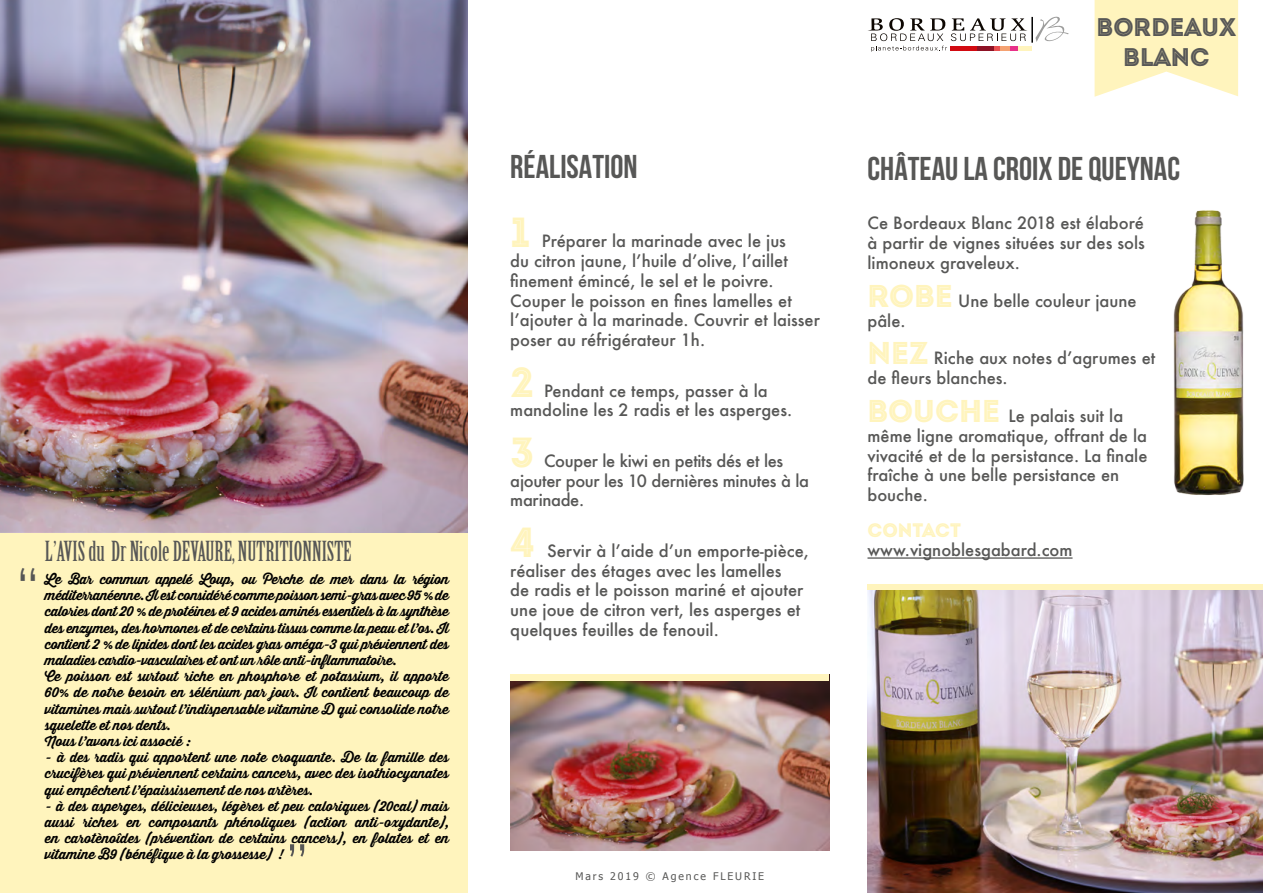
<style>
.page{position:relative;width:1263px;height:893px;background:#fff}
.page>*{position:absolute;margin:0;border:0;box-sizing:border-box;transform-origin:0 0}
.t1{font:46.5px "Century Gothic";color:#575756}
.t2{font:42px "Intro Black Inline";color:#fff4bd}
.t3{font:700 33px "Bebas Neue";color:#575756}
.t4{font:27px "Birch Std";color:#575756}
.t5{font:25.5px/30.6px "Intro Black Inline";color:#575756;text-align:center}
.t6{font:19.5px "Intro Black Inline";color:#fff4bd}
.t7{font:500 16.5px/19.8px "Futura";color:#575756}
.t8{font:500 16.5px/19.8px "Futura";letter-spacing:-.02em;color:#575756}
.t9{font:700 13.5px/16.2px "Thirsty Script";letter-spacing:-.03em;color:#000;text-align:justify}
.t10{font:10.5px "Tahoma";letter-spacing:.18em;color:#575756}
.s1{font-family:"Intro Black Inline";font-weight:400;font-size:31.5px;color:#fff4bd}
</style>
<div class="page">
<svg style="left:1094px;top:0;width:144px;height:97px;background:#fff5c6"></svg>
<div style="left:867px;top:584px;width:396px;height:6px;background:#fff4bd"></div>
<hr style="left:867px;top:557px;width:205px;height:2px;background:#575756">
<div style="left:0;top:497px;width:468px;height:396px;background:#fff4bd"></div>
<img style="left:867px;top:590px;width:396px;height:303px">
<img style="left:0;top:0;width:468px;height:533px">
<img style="left:1173px;top:210px;width:71px;height:285px">
<svg style="left:290px;top:844px;width:14px;height:13px"></svg>
<div style="left:1018px;top:46px;width:14px;height:5px;background:#fff4bd"></div>
<svg style="left:868px;top:18px;width:159px;height:34px"></svg>
<hr style="left:1031px;top:17px;width:2px;height:26px;background:#000">
<svg style="left:1035px;top:16px;width:34px;height:26px"></svg>
<img style="left:510px;top:680px;width:319px;height:170px">
<div style="left:510px;top:674px;width:319px;height:6px;background:#fff4bd"></div>
<h3 class="t5" style="left:1096px;top:11px;width:141px">BORDEAUX<br>BLANC</h3>
<h1 class="t1" style="left:16px;top:557px;width:25px">“</h1>
<h3 class="t3" style="left:510px;top:148px;width:129px">RÉALISATION</h3>
<h3 class="t3" style="left:867px;top:150px;width:314px">CHÂTEAU LA CROIX DE QUEYNAC</h3>
<p class="t7" style="left:867px;top:213px;width:279px;text-align:justify">Ce Bordeaux Blanc 2018 est élaboré à partir de vignes situées sur des sols limoneux graveleux.</p>
<p class="t7" style="left:867px;top:290px;width:270px"><span class="s1">ROBE</span> Une belle couleur jaune pâle.</p>
<p class="t7" style="left:867px;top:348px;width:289px"><span class="s1">NEZ</span> Riche aux notes d’agrumes et de fleurs blanches.</p>
<p class="t7" style="left:867px;top:406px;width:281px"><span class="s1">BOUCHE</span> Le palais suit la même ligne aromatique, offrant de la vivacité et de la persistance. La finale fraîche à une belle persistance en bouche.</p>
<h3 class="t6" style="left:867px;top:517px;width:95px">CONTACT</h3>
<h2 class="t2" style="left:510px;top:206px;width:22px">1</h2>
<p class="t7" style="left:510px;top:231px;width:311px;text-indent:31px">Préparer la marinade avec le jus<br>du citron jaune, l’huile d’olive, l’aillet finement émincé, le sel et le poivre.<br>Couper le poisson en fines lamelles et l’ajouter à la marinade. Couvrir et laisser poser au réfrigérateur 1h.</p>
<h2 class="t2" style="left:510px;top:355px;width:26px">2</h2>
<p class="t7" style="left:510px;top:380px;width:283px;text-align:center">Pendant ce temps, passer à la mandoline les 2 radis et les asperges.</p>
<h2 class="t2" style="left:510px;top:425px;width:26px">3</h2>
<p class="t8" style="left:510px;top:451px;width:300px;text-indent:34px">Couper le kiwi en petits dés et les ajouter pour les 10 dernières minutes à la marinade.</p>
<h2 class="t2" style="left:510px;top:515px;width:27px">4</h2>
<h3 class="t4" style="left:45px;top:536px;width:308px">L’AVIS du Dr Nicole DEVAURE, NUTRITIONNISTE</h3>
<p class="t7" style="left:867px;top:540px;width:207px">www.vignoblesgabard.com</p>
<p class="t9" style="left:45px;top:571px;width:405px;text-align:left">Le Bar commun appelé Loup, ou Perche de mer dans la région méditerranéenne. Il est considéré comme poisson semi-gras avec 95 % de calories dont 20 % de protéines et 9 acides aminés essentiels à la synthèse des enzymes, des hormones et de certains tissus comme la peau et l’os. Il contient 2 % de lipides dont les acides gras oméga-3 qui préviennent des maladies cardio-vasculaires et ont un rôle anti-inflammatoire.<br>Ce poisson est surtout riche en phosphore et potassium, il apporte 60% de notre besoin en sélénium par jour. Il contient beaucoup de vitamines mais surtout l’indispensable vitamine D qui consolide notre squelette et nos dents.<br>Nous l’avons ici associé :</p>
<p class="t9" style="left:45px;top:749px;width:405px">- à des radis qui apportent une note croquante. De la famille des crucifères qui préviennent certains cancers, avec des isothiocyanates qui empêchent l’épaississement de nos artères.</p>
<p class="t9" style="left:45px;top:798px;width:405px">- à des asperges, délicieuses, légères et peu caloriques (20cal) mais aussi riches en composants phénoliques (action anti-oxydante), en carotènoîdes (prévention de certains cancers), en folates et en vitamine B9 (bénéfique à la grossesse) !</p>
<p class="t7" style="left:510px;top:541px;width:300px;text-indent:37px">Servir à l’aide d’un emporte-pièce, réaliser des étages avec les lamelles<br>de radis et le poisson mariné et ajouter une joue de citron vert, les asperges et quelques feuilles de fenouil.</p>
<p class="t10" style="left:575px;top:869px;width:190px">Mars 2019 © Agence FLEURIE</p>
</div>
